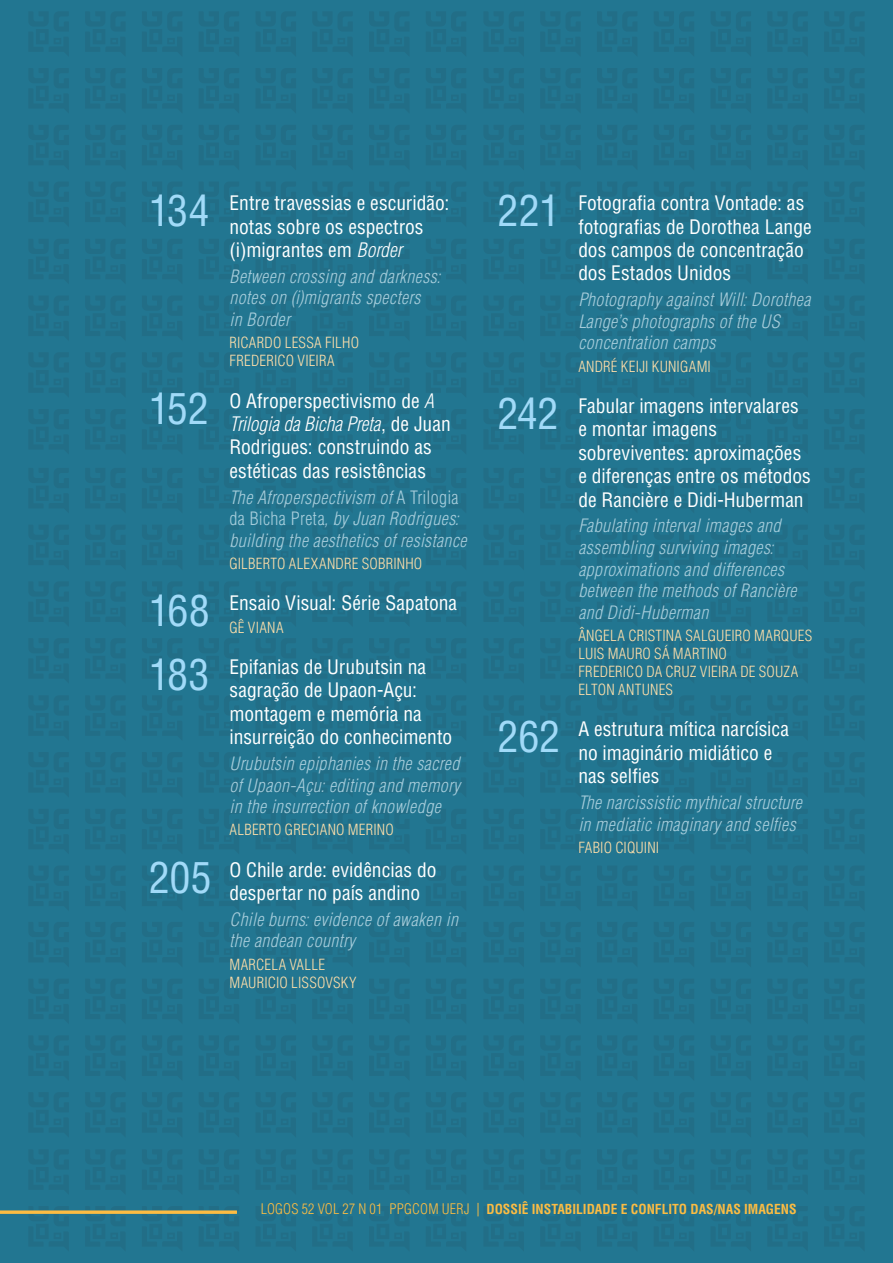
<style>
.page{position:relative;width:893px;height:1263px;background:#227691}
.page>*{position:absolute;margin:0;border:0;box-sizing:border-box;transform-origin:0 0}
.t1{font:condensed 19.5px/23.4px "Helvetica LT Std";color:#fff}
.t2{font:italic 300 condensed 18px/21.6px "Helvetica LT Std";letter-spacing:.02em;color:#a7cddb}
.t3{font:300 condensed 15px/18px "Helvetica LT Std";letter-spacing:.01em;color:#fedea9}
.t4{font:700 condensed 13.5px "Helvetica LT Std";color:#fbbc43}
.s1{font-size:42px;color:#a1daf8}
.s2{font-weight:300;font-style:italic}
.s3{font-style:normal}
.s4{font-weight:300;font-size:14.25px}
.s5{font-weight:400}
</style>
<div class="page">
<svg style="left:28px;top:1210px;width:41px;height:1px"></svg>
<svg style="left:85px;top:1210px;width:41px;height:1px"></svg>
<svg style="left:142px;top:1210px;width:40px;height:1px"></svg>
<svg style="left:199px;top:1210px;width:38px;height:1px"></svg>
<hr style="left:0;top:1211px;width:237px;height:3px;background:#fbbc43">
<p class="t1" style="left:229px;top:191px;width:221px;text-indent:-81px"><span class="s1">134</span> Entre travessias e escuridão: notas sobre os espectros (i)migrantes em <span class="s2">Border</span></p>
<p class="t2" style="left:229px;top:266px;width:212px">Between crossing and darkness: notes on (i)migrants specters<br>in Border</p>
<p class="t3" style="left:229px;top:334px;width:131px">RICARDO LESSA FILHO<br>FREDERICO VIEIRA</p>
<p class="t1" style="left:229px;top:389px;width:223px;text-indent:-81px"><span class="s1">152</span> O Afroperspectivismo de <span class="s2">A<br>Trilogia da Bicha Preta</span>, de Juan<br>Rodrigues: construindo as estéticas das resistências</p>
<p class="t2" style="left:229px;top:486px;width:239px">The Afroperspectivism of <span class="s3">A Trilogia da Bicha Preta</span>, by Juan Rodrigues: building the aesthetics of resistance</p>
<p class="t3" style="left:229px;top:554px;width:194px">GILBERTO ALEXANDRE SOBRINHO</p>
<p class="t1" style="left:149px;top:591px;width:310px"><span class="s1">168</span> Ensaio Visual: Série Sapatona</p>
<p class="t3" style="left:229px;top:618px;width:56px">GÊ VIANA</p>
<p class="t1" style="left:229px;top:655px;width:224px;text-indent:-81px"><span class="s1">183</span> Epifanias de Urubutsin na sagração de Upaon-Açu: montagem e memória na insurreição do conhecimento</p>
<p class="t2" style="left:229px;top:753px;width:232px;text-align:justify">Urubutsin epiphanies in the sacred of Upaon-Açu: editing and memory in the insurrection of knowledge</p>
<p class="t3" style="left:229px;top:821px;width:166px">ALBERTO GRECIANO MERINO</p>
<p class="t1" style="left:229px;top:858px;width:209px;text-indent:-81px"><span class="s1">205</span> O Chile arde: evidências do despertar no país andino</p>
<p class="t2" style="left:229px;top:909px;width:230px">Chile burns: evidence of awaken in the andean country</p>
<p class="t3" style="left:229px;top:955px;width:129px">MARCELA VALLE<br>MAURICIO LISSOVSKY</p>
<p class="t1" style="left:578px;top:191px;width:235px;text-indent:-81px"><span class="s1">221</span> Fotografia contra Vontade: as fotografias de Dorothea Lange dos campos de concentração dos Estados Unidos</p>
<p class="t2" style="left:578px;top:289px;width:234px">Photography against Will: Dorothea<br>Lange’s photographs of the US concentration camps</p>
<p class="t3" style="left:578px;top:357px;width:134px">ANDRÉ KEIJI KUNIGAMI</p>
<p class="t1" style="left:578px;top:394px;width:234px;text-indent:-81px"><span class="s1">242</span> Fabular imagens intervalares e montar imagens sobreviventes: aproximações e diferenças entre os métodos de Rancière e Didi-Huberman</p>
<p class="t2" style="left:578px;top:515px;width:220px">Fabulating interval images and assembling surviving images: approximations and differences between the methods of Rancière and Didi-Huberman</p>
<p class="t3" style="left:578px;top:626px;width:235px">ÂNGELA CRISTINA SALGUEIRO MARQUES<br>LUIS MAURO SÁ MARTINO<br>FREDERICO DA CRUZ VIEIRA DE SOUZA<br>ELTON ANTUNES</p>
<p class="t1" style="left:578px;top:717px;width:212px;text-indent:-81px"><span class="s1">262</span> A estrutura mítica narcísica no imaginário midiático e nas selfies</p>
<p class="t2" style="left:578px;top:792px;width:225px">The narcissistic mythical structure in mediatic imaginary and selfies</p>
<p class="t3" style="left:578px;top:838px;width:82px">FABIO CIQUINI</p>
<p class="t4" style="left:261px;top:1201px;width:537px"><span class="s4">LOGOS 52 VOL 27 N 01 PPGCOM UERJ</span> <span class="s5">|</span> DOSSIÊ INSTABILIDADE E CONFLITO DAS/NAS IMAGENS</p>
</div>
